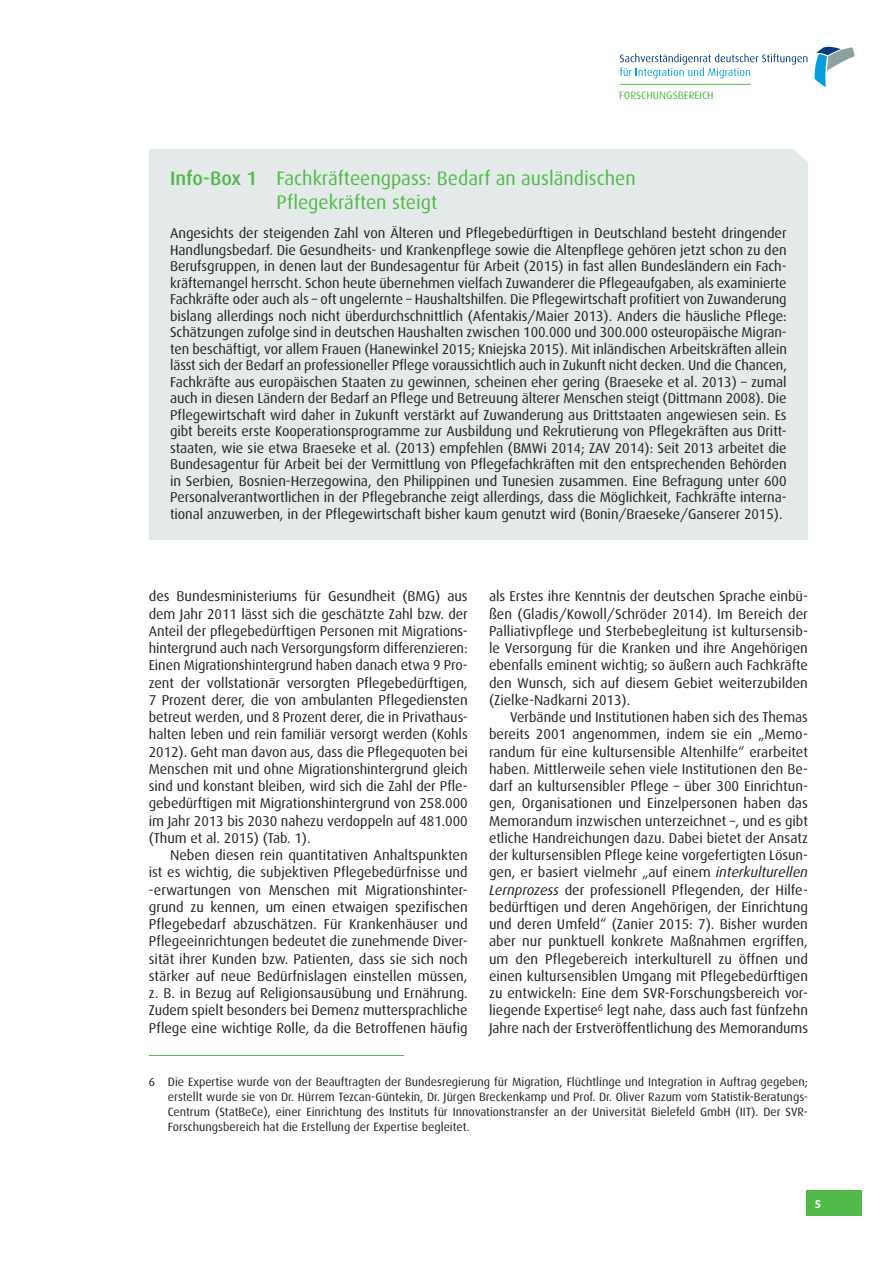
<style>
.page{position:relative;width:893px;height:1263px;background:#fff}
.page>*{position:absolute;margin:0;border:0;box-sizing:border-box;transform-origin:0 0}
.t1{font:19.5px/24px "Dax Turk";color:#51b948}
.t2{font:14.25px/17.2px "Dax Turk";letter-spacing:-.005em;color:#231f20;text-align:justify}
.t3{font:12px/15px "Dax Turk";color:#231f20;text-align:justify}
.t4{font:700 11.4px "Dax CE";color:#fff}
.t5{font:10.8px "Dax Turk";color:#51b948}
.s1{font-weight:500}
.s2{font-style:italic}
</style>
<div class="page">
<div style="left:806px;top:1191px;width:56px;height:25px;background:#51b948"></div>
<svg style="left:814px;top:47px;width:41px;height:40px"></svg>
<svg style="left:620px;top:54px;width:187px;height:24px"></svg>
<hr style="left:620px;top:84px;width:131px;height:1px;background:#51b948">
<div style="left:149px;top:149px;width:659px;height:391px;background:#e4eaea"></div>
<hr style="left:149px;top:1055px;width:255px;height:1px;background:#51b948">
<p class="t5" style="left:619px;top:89px;width:96px">FORSCHUNGSBEREICH</p>
<h1 class="t1" style="left:277px;top:167px;width:361px;text-indent:-107px"><span class="s1">Info-Box 1</span> Fachkräfteengpass: Bedarf an ausländischen<br>Pflegekräften steigt</h1>
<p class="t2" style="left:170px;top:225px;width:618px;line-height:16.5px">Angesichts der steigenden Zahl von Älteren und Pflegebedürftigen in Deutschland besteht dringender Handlungsbedarf. Die Gesundheits- und Krankenpflege sowie die Altenpflege gehören jetzt schon zu den Berufsgruppen, in denen laut der Bundesagentur für Arbeit (2015) in fast allen Bundesländern ein Fach&shy;kräftemangel herrscht. Schon heute übernehmen vielfach Zuwanderer die Pflegeaufgaben, als examinierte Fachkräfte oder auch als – oft ungelernte – Haushaltshilfen. Die Pflegewirtschaft profitiert von Zuwanderung bislang allerdings noch nicht überdurchschnittlich (Afentakis/Maier 2013). Anders die häusliche Pflege:<br>Schätzungen zufolge sind in deutschen Haushalten zwischen 100.000 und 300.000 osteuropäische Migran&shy;ten beschäftigt, vor allem Frauen (Hanewinkel 2015; Kniejska 2015). Mit inländischen Arbeitskräften allein lässt sich der Bedarf an professioneller Pflege voraussichtlich auch in Zukunft nicht decken. Und die Chancen, Fachkräfte aus europäischen Staaten zu gewinnen, scheinen eher gering (Braeseke et al. 2013) – zumal auch in diesen Ländern der Bedarf an Pflege und Betreuung älterer Menschen steigt (Dittmann 2008). Die Pflegewirtschaft wird daher in Zukunft verstärkt auf Zuwanderung aus Drittstaaten angewiesen sein. Es gibt bereits erste Kooperationsprogramme zur Ausbildung und Rekrutierung von Pflegekräften aus Dritt&shy;staaten, wie sie etwa Braeseke et al. (2013) empfehlen (BMWi 2014; ZAV 2014): Seit 2013 arbeitet die Bundesagentur für Arbeit bei der Vermittlung von Pflegefachkräften mit den entsprechenden Behörden in Serbien, Bosnien-Herzegowina, den Philippinen und Tunesien zusammen. Eine Befragung unter 600<br>Personalverantwortlichen in der Pflegebranche zeigt allerdings, dass die Möglichkeit, Fachkräfte interna&shy;tional anzuwerben, in der Pflegewirtschaft bisher kaum genutzt wird (Bonin/Braeseke/Ganserer 2015).</p>
<p class="t2" style="left:149px;top:588px;width:321px">des Bundesministeriums für Gesundheit (BMG) aus dem Jahr 2011 lässt sich die geschätzte Zahl bzw. der Anteil der pflegebedürftigen Personen mit Migrations&shy;hintergrund auch nach Versorgungsform differenzieren:<br>Einen Migrationshintergrund haben danach etwa 9 Pro&shy;zent der vollstationär versorgten Pflegebedürftigen, 7 Prozent derer, die von ambulanten Pflegediensten betreut werden, und 8 Prozent derer, die in Privathaus&shy;halten leben und rein familiär versorgt werden (Kohls 2012). Geht man davon aus, dass die Pflegequoten bei Menschen mit und ohne Migrationshintergrund gleich sind und konstant bleiben, wird sich die Zahl der Pfle&shy;gebedürftigen mit Migrationshintergrund von 258.000 im Jahr 2013 bis 2030 nahezu verdoppeln auf 481.000 (Thum et al. 2015) (Tab. 1).</p>
<p class="t2" style="left:149px;top:847px;width:320px;text-indent:21px">Neben diesen rein quantitativen Anhaltspunkten ist es wichtig, die subjektiven Pflegebedürfnisse und -erwartungen von Menschen mit Migrationshinter&shy;grund zu kennen, um einen etwaigen spezifischen Pflegebedarf abzuschätzen. Für Krankenhäuser und Pflegeeinrichtungen bedeutet die zunehmende Diver&shy;sität ihrer Kunden bzw. Patienten, dass sie sich noch stärker auf neue Bedürfnislagen einstellen müssen, z. B. in Bezug auf Religionsausübung und Ernährung.<br>Zudem spielt besonders bei Demenz muttersprachliche Pflege eine wichtige Rolle, da die Betroffenen häufig</p>
<p class="t2" style="left:489px;top:588px;width:320px">als Erstes ihre Kenntnis der deutschen Sprache einbü&shy;ßen (Gladis/Kowoll/Schröder 2014). Im Bereich der Palliativpflege und Sterbebegleitung ist kultursensib&shy;le Versorgung für die Kranken und ihre Angehörigen ebenfalls eminent wichtig; so äußern auch Fachkräfte den Wunsch, sich auf diesem Gebiet weiterzubilden (Zielke-Nadkarni 2013).</p>
<p class="t2" style="left:489px;top:709px;width:321px;text-indent:21px">Verbände und Institutionen haben sich des Themas bereits 2001 angenommen, indem sie ein „Memo&shy;randum für eine kultursensible Altenhilfe“ erarbeitet haben. Mittlerweile sehen viele Institutionen den Be&shy;darf an kultursensibler Pflege – über 300 Einrichtun&shy;gen, Organisationen und Einzelpersonen haben das Memorandum inzwischen unterzeichnet –, und es gibt etliche Handreichungen dazu. Dabei bietet der Ansatz der kultursensiblen Pflege keine vorgefertigten Lösun&shy;gen, er basiert vielmehr „auf einem <span class="s2">interkulturellen Lernprozess</span> der professionell Pflegenden, der Hilfe&shy;bedürftigen und deren Angehörigen, der Einrichtung und deren Umfeld“ (Zanier 2015: 7). Bisher wurden aber nur punktuell konkrete Maßnahmen ergriffen, um den Pflegebereich interkulturell zu öffnen und einen kultursensiblen Umgang mit Pflegebedürftigen zu entwickeln: Eine dem SVR-Forschungsbereich vor&shy;liegende Expertise<sup>6</sup> legt nahe, dass auch fast fünfzehn Jahre nach der Erstveröffentlichung des Memorandums</p>
<p class="t3" style="left:168px;top:1074px;width:641px;text-indent:-19px">6 Die Expertise wurde von der Beauftragten der Bundesregierung für Migration, Flüchtlinge und Integration in Auftrag gegeben; erstellt wurde sie von Dr. Hürrem Tezcan-Güntekin, Dr. Jürgen Breckenkamp und Prof. Dr. Oliver Razum vom Statistik-Beratungs-Centrum (StatBeCe), einer Einrichtung des Instituts für Innovationstransfer an der Universität Bielefeld GmbH (IIT). Der SVR-Forschungsbereich hat die Erstellung der Expertise begleitet.</p>
<p class="t4" style="left:815px;top:1196px;width:8px">5</p>
</div>
